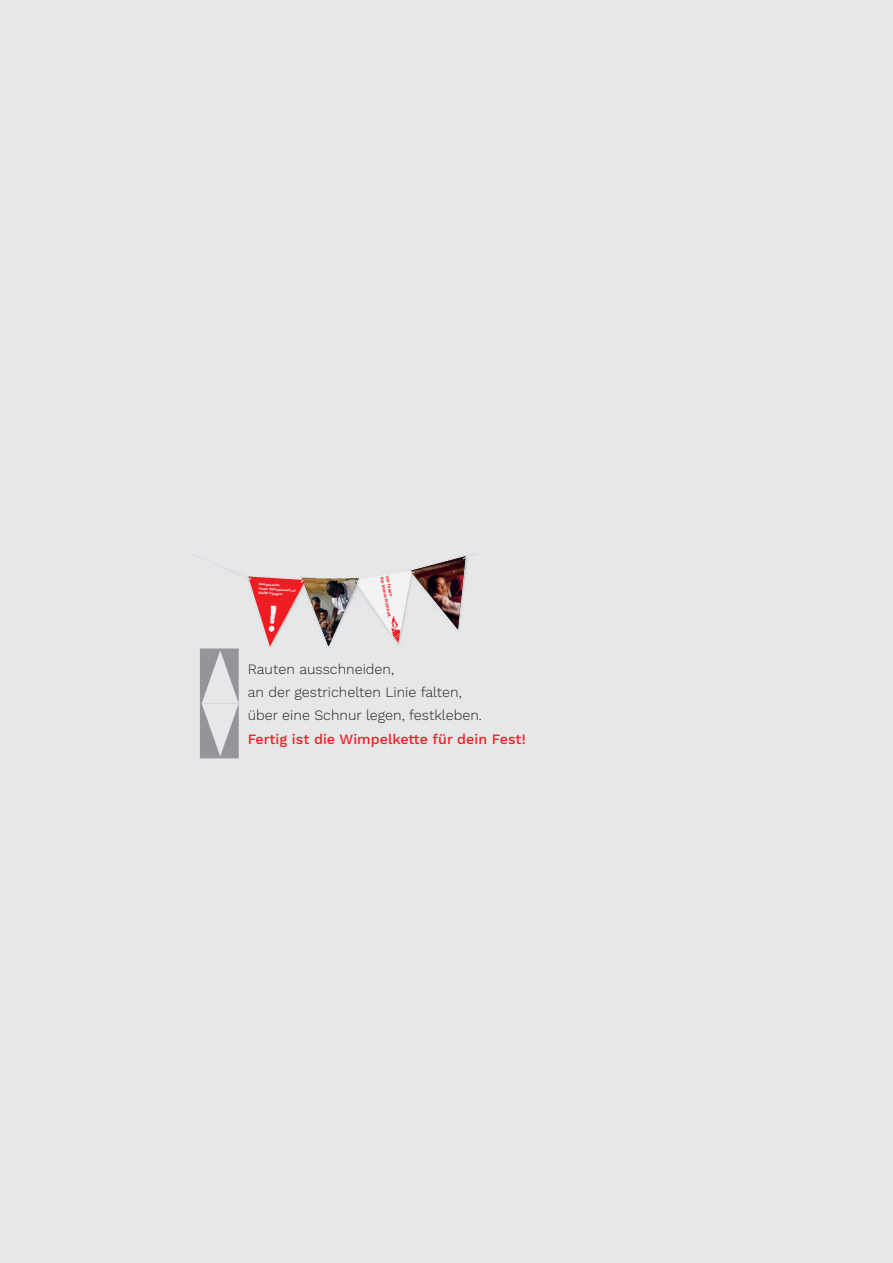
<style>
.page{position:relative;width:893px;height:1263px;background:#e6e7e9}
.page>*{position:absolute;margin:0;border:0;box-sizing:border-box;transform-origin:0 0}
.t1{font:300 14.25px "Work Sans";color:#231f20}
.t2{font:500 14.25px "Work Sans";color:#ee1d23}
.t3{font:600 4.35px "Work Sans";color:#ee1d23}
.t4{font:600 3.45px "Work Sans";color:#fff}
</style>
<div class="page">
<img style="left:253px;top:593px;width:210px;height:54px">
<img style="left:193px;top:554px;width:282px;height:39px">
<svg style="left:200px;top:648px;width:39px;height:110px"></svg>
<p class="t4" style="left:259px;top:582px;width:22px;rotate:4deg">Hauptsache</p>
<p class="t4" style="left:259px;top:586px;width:38px;rotate:4deg">unser Spendenaufruf</p>
<p class="t4" style="left:259px;top:590px;width:26px;rotate:4deg">bleibt hängen.</p>
<p class="t3" style="left:390px;top:575px;width:23px;rotate:79deg">Wir feiern</p>
<p class="t3" style="left:384px;top:576px;width:44px;rotate:79deg">die Menschlichkeit.</p>
<p class="t1" style="left:248px;top:661px;width:148px">Rauten ausschneiden,</p>
<p class="t1" style="left:248px;top:684px;width:216px">an der gestrichelten Linie falten,</p>
<p class="t1" style="left:248px;top:707px;width:236px">über eine Schnur legen, festkleben.</p>
<p class="t2" style="left:248px;top:730px;width:279px">Fertig ist die Wimpelkette für dein Fest!</p>
</div>
